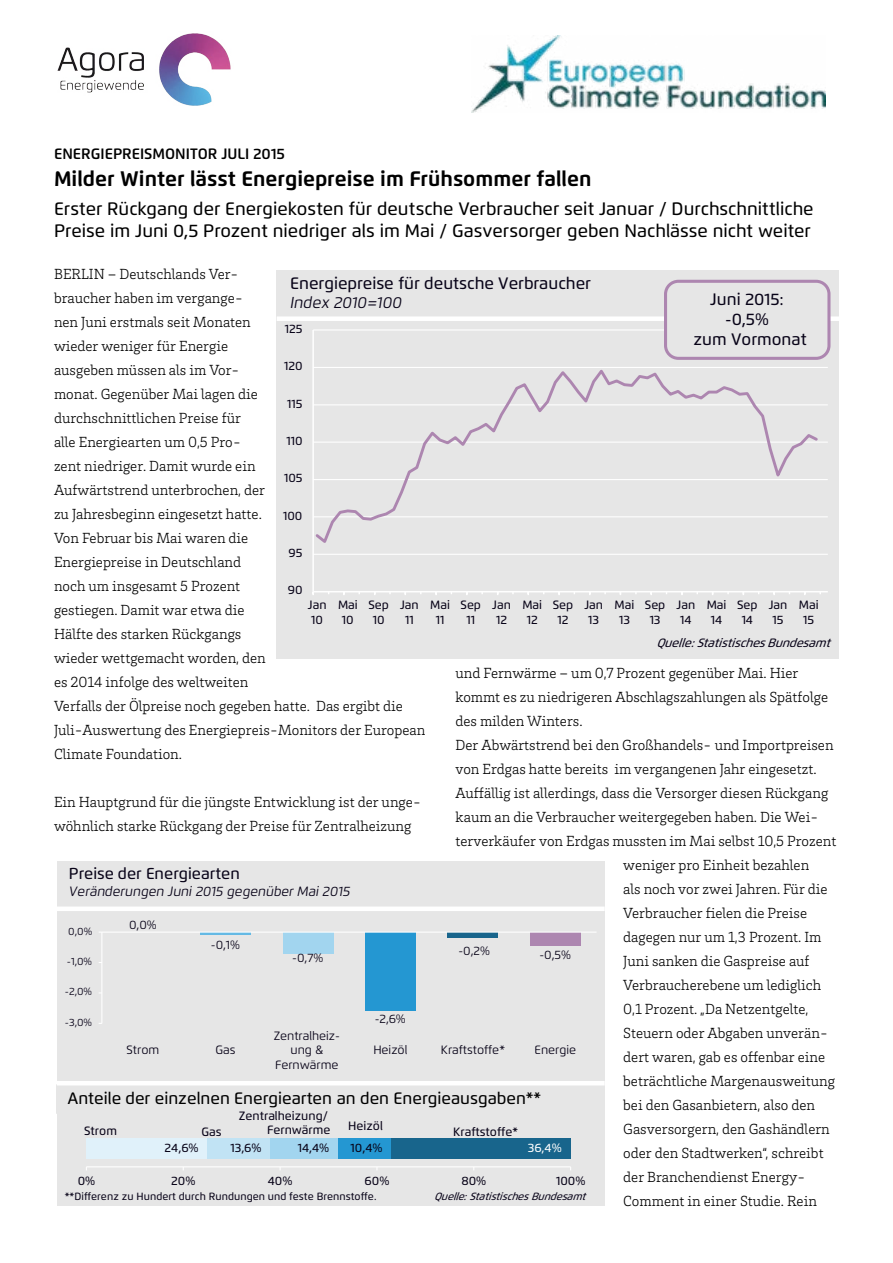
<style>
.page{position:relative;width:893px;height:1263px;background:#fff}
.page>*{position:absolute;margin:0;border:0;box-sizing:border-box;transform-origin:0 0}
.t1{font:700 21px "Flexo";color:#000}
.t2{font:500 18px/21.6px "Flexo";color:#000}
.t3{font:500 16.5px/19.8px "Flexo";color:#080318;text-align:center}
.t4{font:500 16.5px "Flexo";color:#000}
.t5{font:500 15.9px "Flexo";color:#080318}
.t6{font:italic 15.9px "Flexo";color:#080318}
.t7{font:300 15px/24px "Brix Slab";color:#000}
.t8{font:600 15px "Flexo";color:#000}
.t9{font:italic 13.5px "Flexo";letter-spacing:.005em;color:#080318}
.t10{font:500 12px/14.4px "Flexo";color:#080318;text-align:center}
.t11{font:12px/14.4px "Flexo";color:#080318;text-align:center}
.t12{font:italic 500 12px "Flexo";color:#080318}
.t13{font:500 12px "Flexo";color:#fff}
.t14{font:500 10.5px "Flexo";letter-spacing:.005em;color:#080318}
.t15{font:italic 500 10.5px "Flexo";color:#080318}
.t16{font:10.5px "Flexo";color:#080318}
</style>
<div class="page">
<img style="left:57px;top:33px;width:174px;height:72px">
<img style="left:472px;top:36px;width:353px;height:76px">
<div style="left:277px;top:270px;width:562px;height:389px;background:#e6e6e6"></div>
<hr style="left:313px;top:554px;width:515px;height:1px;background:#fff">
<hr style="left:313px;top:516px;width:515px;height:1px;background:#fff">
<hr style="left:313px;top:479px;width:515px;height:1px;background:#fff">
<hr style="left:313px;top:442px;width:515px;height:1px;background:#fff">
<hr style="left:313px;top:404px;width:515px;height:1px;background:#fff">
<hr style="left:313px;top:367px;width:515px;height:1px;background:#fff">
<hr style="left:313px;top:329px;width:515px;height:1px;background:#fff">
<hr style="left:312px;top:330px;width:2px;height:262px;background:#fff">
<hr style="left:313px;top:591px;width:515px;height:1px;background:#fff">
<svg style="left:315px;top:369px;width:503px;height:174px"></svg>
<div style="left:277px;top:316px;width:562px;height:5px;background:#fff"></div>
<div style="left:665px;top:281px;width:164px;height:77px;background:#e6e6e6;border-radius:13px"></div>
<div style="left:664px;top:280px;width:166px;height:80px;border:3px solid #ad86b0;border-radius:13px"></div>
<div style="left:57px;top:862px;width:547px;height:344px;background:#e6e6e6"></div>
<div style="left:283px;top:932px;width:50px;height:22px;background:#a2d5ef"></div>
<div style="left:365px;top:932px;width:51px;height:79px;background:#2497d2"></div>
<div style="left:447px;top:932px;width:51px;height:6px;background:#18658c"></div>
<div style="left:530px;top:932px;width:51px;height:14px;background:#ad86b0"></div>
<hr style="left:200px;top:932px;width:51px;height:3px;background:#64b9e4">
<hr style="left:101px;top:932px;width:1px;height:91px;background:#fff">
<hr style="left:102px;top:931px;width:495px;height:2px;background:#fff">
<div style="left:57px;top:906px;width:548px;height:5px;background:#fff"></div>
<svg style="left:57px;top:1085px;width:535px;height:1px"></svg>
<hr style="left:57px;top:1081px;width:548px;height:4px;background:#fff">
<div style="left:86px;top:1138px;width:122px;height:21px;background:#e0f1fa"></div>
<div style="left:208px;top:1138px;width:62px;height:21px;background:#c1e3f4"></div>
<div style="left:270px;top:1138px;width:68px;height:21px;background:#a2d5ef"></div>
<div style="left:338px;top:1138px;width:54px;height:21px;background:#2497d2"></div>
<div style="left:392px;top:1138px;width:179px;height:21px;background:#18658c"></div>
<hr style="left:86px;top:1166px;width:485px;height:1px;background:#fff">
<p class="t8" style="left:54px;top:144px;width:233px">ENERGIEPREISMONITOR JULI 2015</p>
<h1 class="t1" style="left:54px;top:166px;width:539px">Milder Winter lässt Energiepreise im Frühsommer fallen</h1>
<p class="t2" style="left:54px;top:198px;width:761px">Erster Rückgang der Energiekosten für deutsche Verbraucher seit Januar / Durchschnittliche<br>Preise im Juni 0,5 Prozent niedriger als im Mai / Gasversorger geben Nachlässe nicht weiter</p>
<p class="t7" style="left:54px;top:261px;width:373px">BERLIN – Deutschlands Ver-<br>braucher haben im vergange-<br>nen Juni erstmals seit Monaten<br>wieder weniger für Energie<br>ausgeben müssen als im Vor-<br>monat. Gegenüber Mai lagen die<br>durchschnittlichen Preise für<br>alle Energiearten um 0,5 Pro-<br>zent niedriger. Damit wurde ein<br>Aufwärtstrend unterbrochen, der<br>zu Jahresbeginn eingesetzt hatte.<br>Von Februar bis Mai waren die<br>Energiepreise in Deutschland<br>noch um insgesamt 5 Prozent<br>gestiegen. Damit war etwa die<br>Hälfte des starken Rückgangs<br>wieder wettgemacht worden, den<br>es 2014 infolge des weltweiten<br>Verfalls der Ölpreise noch gegeben hatte. Das ergibt die<br>Juli-Auswertung des Energiepreis-Monitors der European<br>Climate Foundation.</p>
<p class="t7" style="left:54px;top:789px;width:369px">Ein Hauptgrund für die jüngste Entwicklung ist der unge&shy;wöhnlich starke Rückgang der Preise für Zentralheizung</p>
<p class="t3" style="left:290px;top:273px;width:302px">Energiepreise für deutsche Verbraucher</p>
<p class="t6" style="left:290px;top:292px;width:113px">Index 2010=100</p>
<p class="t3" style="left:693px;top:289px;width:115px">Juni 2015: -0,5%<br>zum Vormonat</p>
<p class="t10" style="left:285px;top:321px;width:19px">125</p>
<p class="t10" style="left:284px;top:359px;width:20px">120</p>
<p class="t10" style="left:287px;top:396px;width:17px">115</p>
<p class="t10" style="left:286px;top:433px;width:18px">110</p>
<p class="t10" style="left:284px;top:471px;width:20px">105</p>
<p class="t10" style="left:283px;top:508px;width:21px">100</p>
<p class="t10" style="left:289px;top:546px;width:15px">95</p>
<p class="t10" style="left:288px;top:583px;width:16px">90</p>
<p class="t10" style="left:308px;top:598px;width:20px;text-align:left">Jan<br>10</p>
<p class="t10" style="left:338px;top:598px;width:21px">Mai<br>10</p>
<p class="t10" style="left:368px;top:598px;width:22px">Sep<br>10</p>
<p class="t10" style="left:400px;top:598px;width:20px">Jan<br>11</p>
<p class="t10" style="left:430px;top:598px;width:21px">Mai<br>11</p>
<p class="t10" style="left:461px;top:598px;width:22px">Sep<br>11</p>
<p class="t10" style="left:492px;top:598px;width:20px">Jan<br>12</p>
<p class="t10" style="left:522px;top:598px;width:21px">Mai<br>12</p>
<p class="t10" style="left:553px;top:598px;width:22px">Sep<br>12</p>
<p class="t10" style="left:584px;top:598px;width:20px">Jan<br>13</p>
<p class="t10" style="left:614px;top:598px;width:21px">Mai<br>13</p>
<p class="t10" style="left:645px;top:598px;width:22px">Sep<br>13</p>
<p class="t10" style="left:676px;top:598px;width:20px;text-align:left">Jan<br>14</p>
<p class="t10" style="left:707px;top:598px;width:21px">Mai<br>14</p>
<p class="t10" style="left:737px;top:598px;width:22px">Sep<br>14</p>
<p class="t10" style="left:769px;top:598px;width:20px">Jan<br>15</p>
<p class="t10" style="left:799px;top:598px;width:21px">Mai<br>15</p>
<p class="t12" style="left:656px;top:635px;width:180px">Quelle: StatistischesBundesamt</p>
<p class="t7" style="left:455px;top:660px;width:344px">und Fernwärme – um 0,7 Prozent gegenüber Mai. Hier</p>
<p class="t7" style="left:455px;top:684px;width:374px">kommt es zu niedrigeren Abschlagszahlungen als Spätfolge</p>
<p class="t7" style="left:455px;top:708px;width:129px">des milden Winters.</p>
<p class="t7" style="left:455px;top:732px;width:380px">Der Abwärtstrend bei den Großhandels- und Importpreisen</p>
<p class="t7" style="left:455px;top:756px;width:363px">von Erdgas hatte bereits im vergangenen Jahr eingesetzt.</p>
<p class="t7" style="left:455px;top:780px;width:374px">Auffällig ist allerdings, dass die Versorger diesen Rückgang</p>
<p class="t7" style="left:455px;top:804px;width:364px">kaum an die Verbraucher weitergegeben haben. Die Wei-</p>
<p class="t7" style="left:455px;top:828px;width:382px">terverkäufer von Erdgas mussten im Mai selbst 10,5 Prozent</p>
<p class="t7" style="left:623px;top:852px;width:187px">weniger pro Einheit bezahlen</p>
<p class="t7" style="left:623px;top:876px;width:206px">als noch vor zwei Jahren. Für die</p>
<p class="t7" style="left:623px;top:900px;width:185px">Verbraucher fielen die Preise</p>
<p class="t7" style="left:623px;top:924px;width:200px">dagegen nur um 1,3 Prozent. Im</p>
<p class="t7" style="left:623px;top:948px;width:188px">Juni sanken die Gaspreise auf</p>
<p class="t7" style="left:623px;top:972px;width:199px">Verbraucherebene um lediglich</p>
<p class="t7" style="left:623px;top:996px;width:187px">0,1 Prozent. „Da Netzentgelte,</p>
<p class="t7" style="left:623px;top:1020px;width:206px">Steuern oder Abgaben unverän-</p>
<p class="t7" style="left:623px;top:1044px;width:203px">dert waren, gab es offenbar eine</p>
<p class="t7" style="left:623px;top:1068px;width:213px">beträchtliche Margenausweitung</p>
<p class="t7" style="left:623px;top:1092px;width:193px">bei den Gasanbietern, also den</p>
<p class="t7" style="left:623px;top:1116px;width:208px">Gasversorgern, den Gashändlern</p>
<p class="t7" style="left:623px;top:1140px;width:202px">oder den Stadtwerken“, schreibt</p>
<p class="t7" style="left:623px;top:1164px;width:184px">der Branchendienst Energy-</p>
<p class="t7" style="left:623px;top:1188px;width:195px">Comment in einer Studie. Rein</p>
<p class="t5" style="left:69px;top:864px;width:172px">Preise der Energiearten</p>
<p class="t9" style="left:69px;top:883px;width:283px">Veränderungen Juni 2015 gegenüber Mai 2015</p>
<p class="t11" style="left:129px;top:918px;width:29px">0,0%</p>
<p class="t16" style="left:68px;top:924px;width:26px">0,0%</p>
<p class="t11" style="left:211px;top:938px;width:31px">-0,1%</p>
<p class="t11" style="left:458px;top:943px;width:33px">-0,2%</p>
<p class="t11" style="left:539px;top:947px;width:33px">-0,5%</p>
<p class="t11" style="left:292px;top:951px;width:33px">-0,7%</p>
<p class="t16" style="left:67px;top:955px;width:27px">-1,0%</p>
<p class="t16" style="left:65px;top:985px;width:29px">-2,0%</p>
<p class="t11" style="left:375px;top:1012px;width:33px">-2,6%</p>
<p class="t16" style="left:65px;top:1016px;width:29px">-3,0%</p>
<p class="t11" style="left:274px;top:1028px;width:68px">Zentralheiz&shy;ung &amp;<br>Fernwärme</p>
<p class="t11" style="left:373px;top:1043px;width:36px">Heizöl</p>
<p class="t11" style="left:441px;top:1043px;width:66px">Kraftstoffe*</p>
<p class="t11" style="left:535px;top:1043px;width:43px">Energie</p>
<p class="t11" style="left:127px;top:1043px;width:34px">Strom</p>
<p class="t11" style="left:215px;top:1043px;width:22px">Gas</p>
<p class="t4" style="left:67px;top:1088px;width:475px">Anteile der einzelnen Energiearten an den Energieausgaben**</p>
<p class="t10" style="left:165px;top:1141px;width:36px">24,6%</p>
<p class="t10" style="left:230px;top:1141px;width:33px">13,6%</p>
<p class="t10" style="left:298px;top:1141px;width:33px">14,4%</p>
<p class="t10" style="left:351px;top:1141px;width:34px">10,4%</p>
<p class="t13" style="left:528px;top:1141px;width:36px">36,4%</p>
<p class="t10" style="left:78px;top:1173px;width:19px">0%</p>
<p class="t10" style="left:171px;top:1173px;width:26px">20%</p>
<p class="t10" style="left:268px;top:1173px;width:26px">40%</p>
<p class="t10" style="left:365px;top:1173px;width:26px">60%</p>
<p class="t10" style="left:461px;top:1173px;width:26px">80%</p>
<p class="t10" style="left:556px;top:1173px;width:31px">100%</p>
<p class="t10" style="left:239px;top:1108px;width:93px;text-align:right">Zentralheizung/<br>Fernwärme</p>
<p class="t10" style="left:348px;top:1119px;width:36px">Heizöl</p>
<p class="t10" style="left:84px;top:1123px;width:35px">Strom</p>
<p class="t10" style="left:202px;top:1124px;width:22px">Gas</p>
<p class="t10" style="left:453px;top:1124px;width:66px">Kraftstoffe*</p>
<p class="t14" style="left:65px;top:1190px;width:313px">**Differenz zu Hundert durch Rundungen und feste Brennstoffe.</p>
<p class="t15" style="left:434px;top:1190px;width:157px">Quelle:StatistischesBundesamt</p>
</div>
